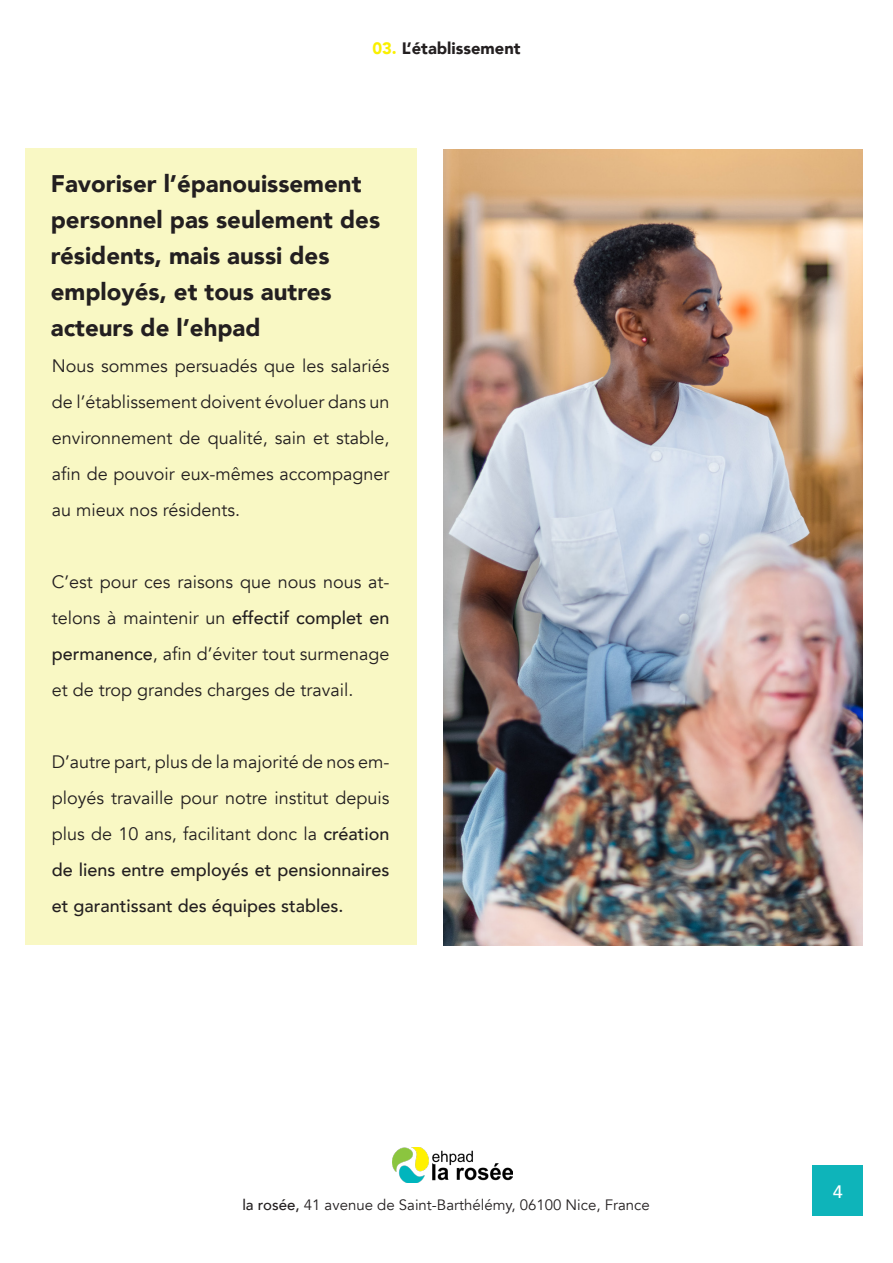
<style>
.page{position:relative;width:893px;height:1263px;background:#fff}
.page>*{position:absolute;margin:0;border:0;box-sizing:border-box;transform-origin:0 0}
.Subheadings_in_black{font:900 24px/36px "Avenir";color:#231f20}
.Body_texy_in_black{font:18px/36px "Avenir";color:#231f20;text-align:justify}
.t1{font:500 18px "Avenir";color:#fff}
.t2{font:900 16.5px "Avenir";color:#231f20}
.t3{font:15px "Avenir";color:#231f20}
.s1{color:#faf000}
.s2{font-weight:500}
</style>
<div class="page">
<div style="left:25px;top:148px;width:392px;height:797px;background:#f9f8c4"></div>
<img style="left:444px;top:149px;width:419px;height:796px">
<div style="left:812px;top:1165px;width:51px;height:51px;background:#0eb4ba"></div>
<img style="left:392px;top:1147px;width:121px;height:35px">
<p class="t2" style="left:372px;top:34px;width:150px"><span class="s1">03.</span> L’établissement</p>
<p class="Subheadings_in_black" style="left:51px;top:165px;width:312px">Favoriser l’épanouissement</p>
<p class="Subheadings_in_black" style="left:51px;top:201px;width:331px">personnel pas seulement des résidents, mais aussi des</p>
<p class="Subheadings_in_black" style="left:51px;top:273px;width:282px">employés, et tous autres</p>
<p class="Subheadings_in_black" style="left:51px;top:309px;width:211px">acteurs de l’ehpad</p>
<p class="Body_texy_in_black" style="left:52px;top:348px;width:339px">Nous sommes persuadés que les salariés de l’établissement doivent évoluer dans un environnement de qualité, sain et stable, afin de pouvoir eux-mêmes accompagner au mieux nos résidents.</p>
<p class="Body_texy_in_black" style="left:52px;top:564px;width:339px">C’est pour ces raisons que nous nous at&shy;telons à maintenir un <span class="s2">effectif complet en permanence</span>, afin d’éviter tout surmenage et de trop grandes charges de travail.</p>
<p class="Body_texy_in_black" style="left:52px;top:744px;width:339px">D’autre part, plus de la majorité de nos em&shy;ployés travaille pour notre institut depuis plus de 10 ans, facilitant donc la <span class="s2">création de liens entre employés et pensionnaires et garantissant des équipes stables.</span></p>
<p class="t3" style="left:242px;top:1195px;width:409px"><span class="s2">la rosée,</span> 41 avenue de Saint-Barthélémy, 06100 Nice, France</p>
<p class="t1" style="left:833px;top:1178px;width:14px">14</p>
</div>
